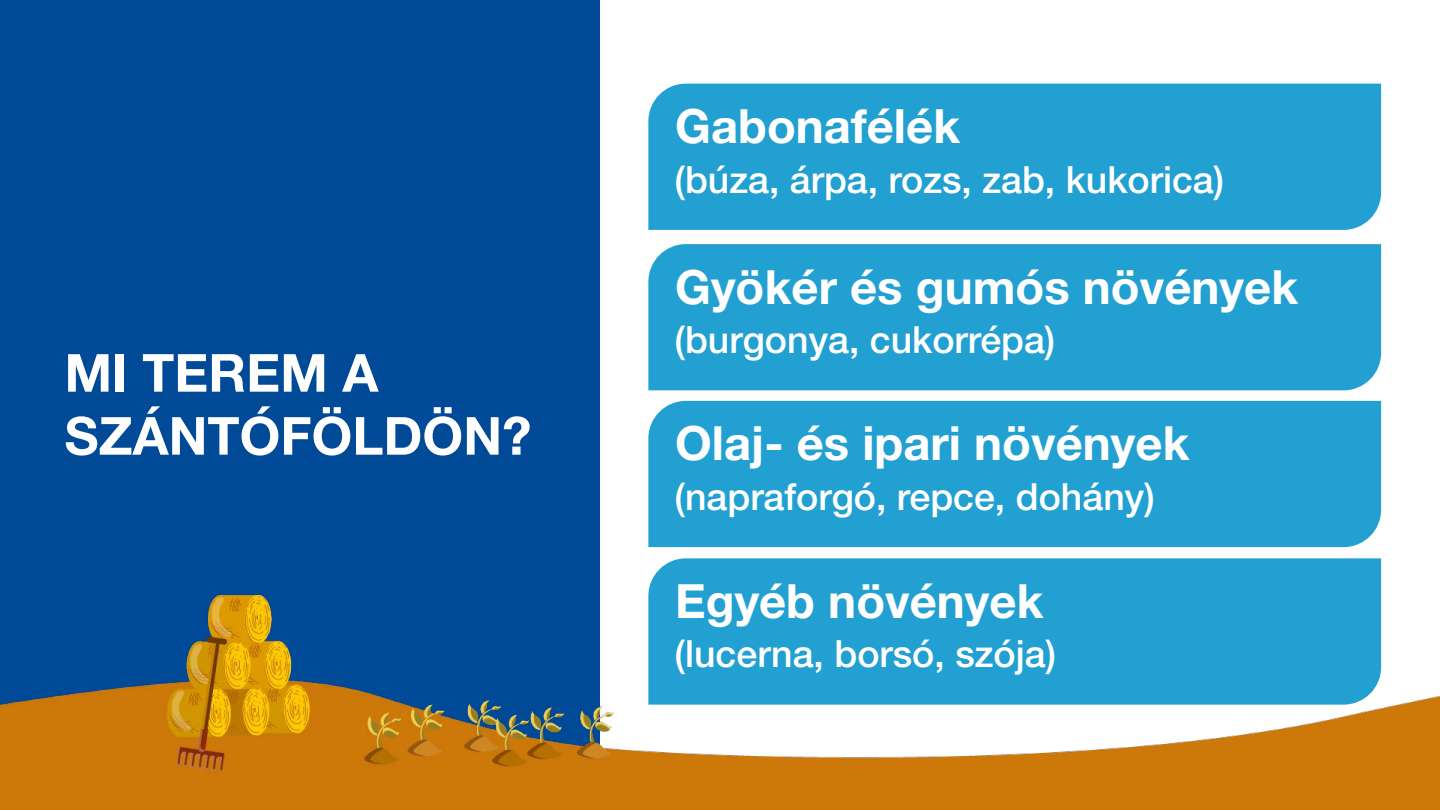
<style>
.page{position:relative;width:1440px;height:810px;background:#fff}
.page>*{position:absolute;margin:0;border:0;box-sizing:border-box;transform-origin:0 0}
.t1{font:700 52.5px/63px "Helvetica Neue LT Pro";color:#fff}
.t2{font:700 47.25px "Helvetica Neue LT Pro";color:#fff}
.t3{font:500 37.5px "Helvetica Neue LT Pro";color:#fff}
</style>
<div class="page">
<img style="left:0;top:0;width:1440px;height:810px">
<h1 class="t1" style="left:64px;top:340px;width:468px">MI TEREM A<br>SZÁNTÓFÖLDÖN?</h1>
<p class="t2" style="left:675px;top:97px;width:287px">Gabonafélék</p>
<p class="t3" style="left:675px;top:157px;width:551px">(búza, árpa, rozs, zab, kukorica)</p>
<p class="t2" style="left:675px;top:258px;width:625px">Gyökér és gumós növények</p>
<p class="t3" style="left:675px;top:317px;width:382px">(burgonya, cukorrépa)</p>
<p class="t2" style="left:675px;top:414px;width:516px">Olaj- és ipari növények</p>
<p class="t3" style="left:675px;top:474px;width:482px">(napraforgó, repce, dohány)</p>
<p class="t2" style="left:675px;top:572px;width:370px">Egyéb növények</p>
<p class="t3" style="left:675px;top:632px;width:383px">(lucerna, borsó, szója)</p>
</div>
